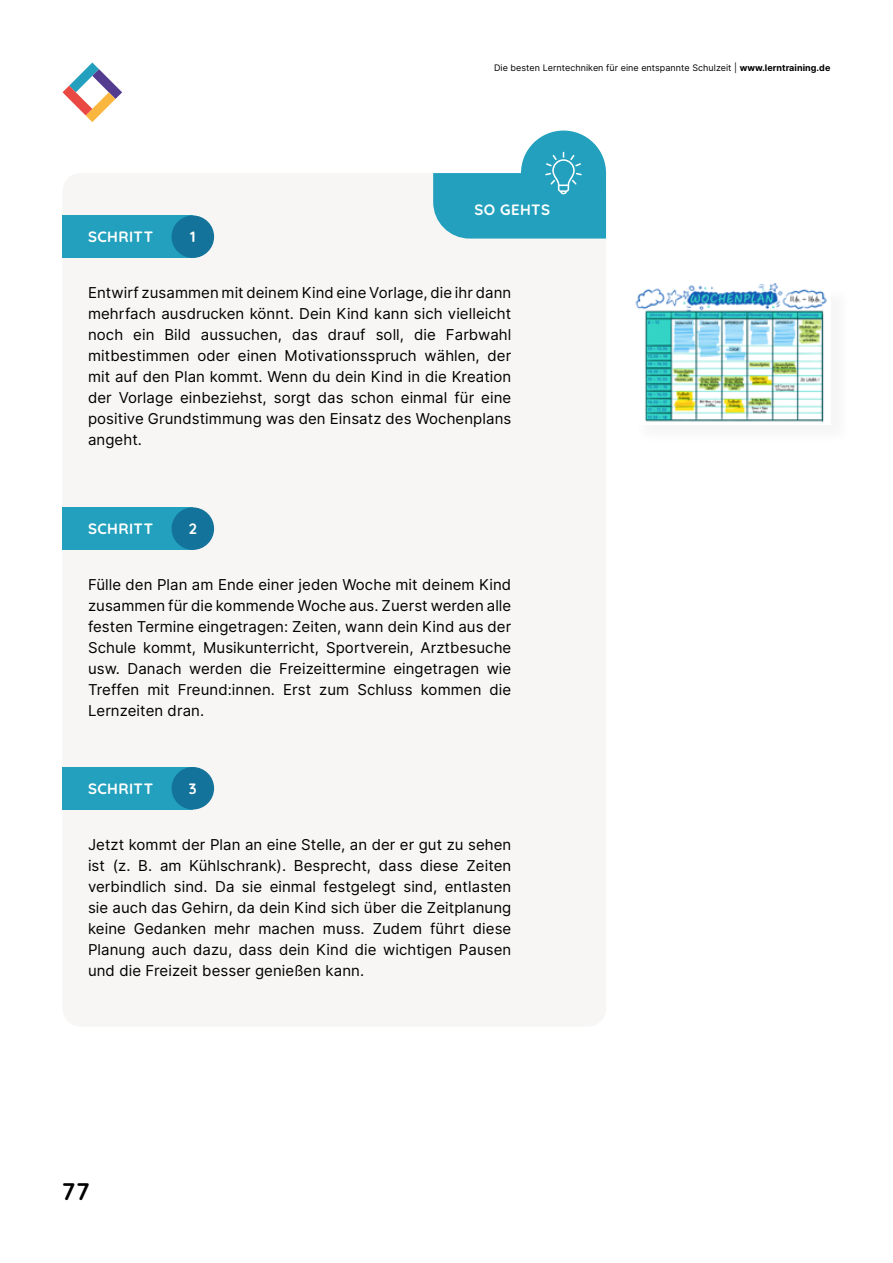
<style>
.page{position:relative;width:893px;height:1263px;background:#fff}
.page>*{position:absolute;margin:0;border:0;box-sizing:border-box;transform-origin:0 0}
.t1{font:300 24px "Quicksand";color:#000}
.t2{font:15px/21px "Inter";letter-spacing:.005em;color:#000;text-align:justify}
.t3{font:300 15px "Quicksand";letter-spacing:.025em;color:#fff}
.t4{font:9px "Inter";letter-spacing:.005em;color:#000}
.s1{font-weight:700}
</style>
<div class="page">
<svg style="left:63px;top:63px;width:59px;height:59px"></svg>
<div style="left:63px;top:173px;width:543px;height:853px;background:#f7f6f5;border-radius:18px"></div>
<div style="left:63px;top:215px;width:130px;height:43px;background:#22a0bd"></div>
<div style="left:63px;top:507px;width:130px;height:43px;background:#22a0bd"></div>
<div style="left:63px;top:767px;width:130px;height:42px;background:#22a0bd"></div>
<div style="left:172px;top:216px;width:41px;height:41px;background:#13739a;border-radius:50%"></div>
<div style="left:172px;top:215px;width:42px;height:43px;border:2px solid #13739a;border-radius:50%"></div>
<div style="left:172px;top:508px;width:41px;height:41px;background:#13739a;border-radius:50%"></div>
<div style="left:172px;top:507px;width:42px;height:43px;border:2px solid #13739a;border-radius:50%"></div>
<div style="left:172px;top:768px;width:41px;height:41px;background:#13739a;border-radius:50%"></div>
<div style="left:172px;top:767px;width:42px;height:42px;border:2px solid #13739a;border-radius:50%"></div>
<div style="left:521px;top:131px;width:85px;height:85px;background:#22a0bd;border-radius:50%"></div>
<svg style="left:433px;top:152px;width:173px;height:87px"></svg>
<img style="left:635px;top:283px;width:192px;height:139px">
<p class="t4" style="left:494px;top:61px;width:338px">Die besten Lerntechniken für eine entspannte Schulzeit | <span class="s1">www.lerntraining.de</span></p>
<p class="t3" style="left:88px;top:225px;width:67px">SCHRITT</p>
<p class="t3" style="left:190px;top:225px;width:7px">1</p>
<p class="t3" style="left:475px;top:198px;width:77px">SO GEHTS</p>
<p class="t2" style="left:88px;top:282px;width:425px">Entwirf zusammen mit deinem Kind eine Vorlage, die ihr dann mehrfach ausdrucken könnt. Dein Kind kann sich vielleicht noch ein Bild aussuchen, das drauf soll, die Farbwahl mitbestimmen oder einen Motivationsspruch wählen, der mit auf den Plan kommt. Wenn du dein Kind in die Kreation der Vorlage einbeziehst, sorgt das schon einmal für eine positive Grundstimmung was den Einsatz des Wochenplans angeht.</p>
<p class="t3" style="left:88px;top:517px;width:67px">SCHRITT</p>
<p class="t3" style="left:189px;top:517px;width:10px">2</p>
<p class="t2" style="left:88px;top:574px;width:425px">Fülle den Plan am Ende einer jeden Woche mit deinem Kind zusammen für die kommende Woche aus. Zuerst werden alle festen Termine eingetragen: Zeiten, wann dein Kind aus der Schule kommt, Musikunterricht, Sportverein, Arztbesuche usw. Danach werden die Freizeittermine eingetragen wie Treffen mit Freund:innen. Erst zum Schluss kommen die Lernzeiten dran.</p>
<p class="t3" style="left:88px;top:777px;width:67px">SCHRITT</p>
<p class="t3" style="left:189px;top:777px;width:9px">3</p>
<p class="t2" style="left:88px;top:833px;width:425px">Jetzt kommt der Plan an eine Stelle, an der er gut zu sehen ist (z. B. am Kühlschrank). Besprecht, dass diese Zeiten verbindlich sind. Da sie einmal festgelegt sind, entlasten sie auch das Gehirn, da dein Kind sich über die Zeitplanung keine Gedanken mehr machen muss. Zudem führt diese Planung auch dazu, dass dein Kind die wichtigen Pausen und die Freizeit besser genießen kann.</p>
<h1 class="t1" style="left:62px;top:1173px;width:29px">77</h1>
</div>
